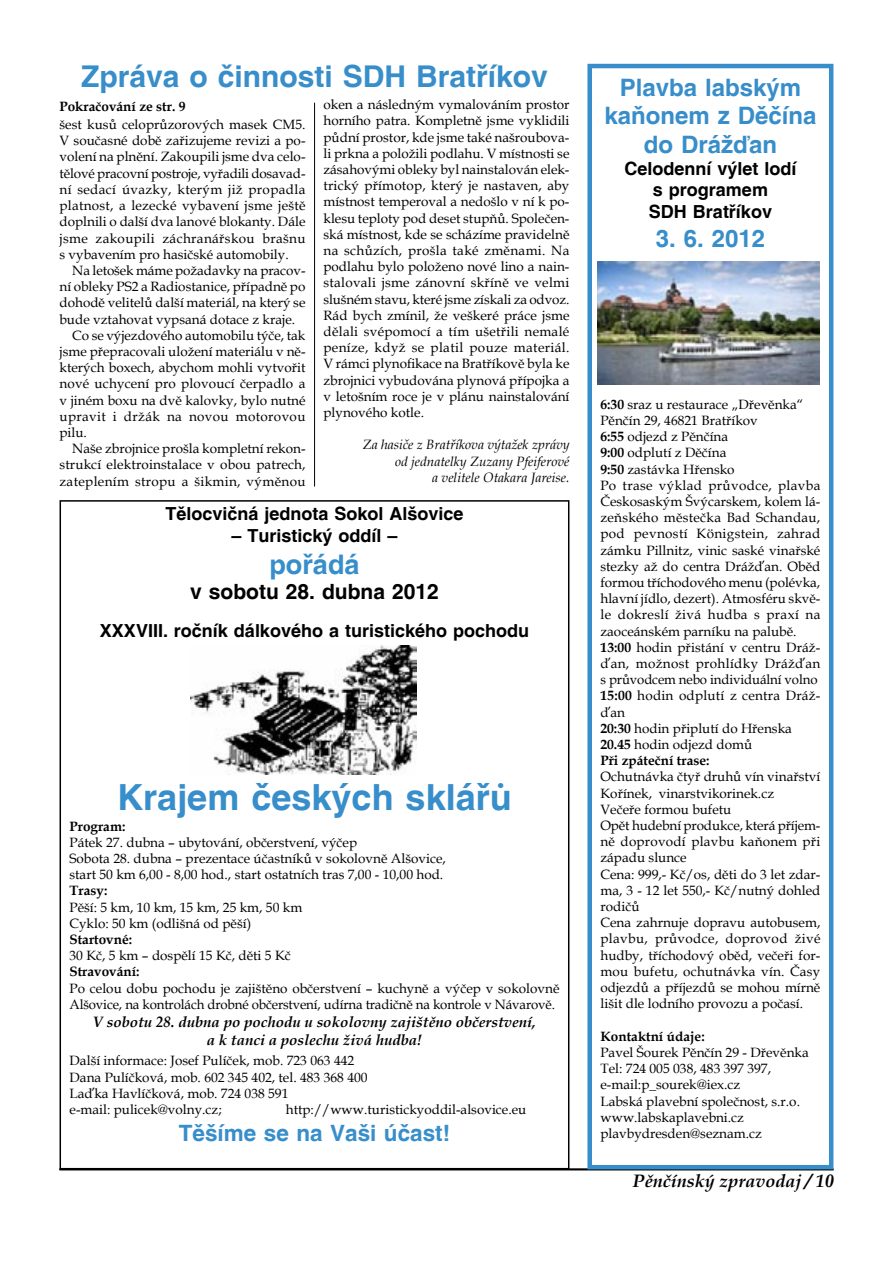
<style>
.page{position:relative;width:893px;height:1263px;background:#fff}
.page>*{position:absolute;margin:0;border:0;box-sizing:border-box;transform-origin:0 0}
.t1{font:700 36px "Switzerland";color:#378eca}
.t2{font:700 30px "Switzerland";color:#378eca}
.t3{font:700 27px "Switzerland";color:#378eca}
.t4{font:700 24px/28.8px "Switzerland";color:#378eca;text-align:center}
.t5{font:700 22.5px "Switzerland";color:#378eca}
.t6{font:700 21px "Switzerland";color:#000}
.t7{font:700 18px/21.6px "Switzerland";color:#000;text-align:center}
.t8{font:italic 700 18px "Book Antiqua";color:#000}
.t9{font:italic 700 15px/18px "Book Antiqua";color:#000;text-align:center}
.t10{font:13.5px/16.2px "Book Antiqua";color:#000}
.t11{font:italic 13.5px/16.2px "Book Antiqua";color:#000;text-align:right}
.t12{font:700 13.5px "Book Antiqua";color:#000}
.t13{font:13.5px "Book Antiqua";letter-spacing:.025em;color:#000}
.s1{font-weight:700}
</style>
<div class="page">
<hr style="left:60px;top:1169px;width:773px;height:1px;background:#000">
<div style="left:587px;top:64px;width:246px;height:1105px;border:4px solid #378eca"></div>
<img style="left:597px;top:262px;width:222px;height:122px">
<div style="left:60px;top:500px;width:509px;height:669px;border:2px solid #000"></div>
<img style="left:190px;top:645px;width:226px;height:129px">
<hr style="left:314px;top:103px;width:1px;height:383px;background:#000">
<h2 class="t2" style="left:81px;top:59px;width:468px">Zpráva o činnosti SDH Bratříkov</h2>
<p class="t10" style="left:323px;top:96px;width:248px;text-align:justify">oken a následným vymalováním prostor horního patra. Kompletně jsme vyklidili půdní prostor, kde jsme také našroubova&shy;li prkna a položili podlahu. V místnosti se zásahovými obleky byl nainstalován elek&shy;trický přímotop, který je nastaven, aby místnost temperoval a nedošlo v ní k po&shy;klesu teploty pod deset stupňů. Společen&shy;ská místnost, kde se scházíme pravidelně na schůzích, prošla také změnami. Na podlahu bylo položeno nové lino a nain&shy;stalovali jsme zánovní skříně ve velmi slušném stavu, které jsme získali za odvoz.<br>Rád bych zmínil, že veškeré práce jsme dělali svépomocí a tím ušetřili nemalé peníze, když se platil pouze materiál.<br>V rámci plynofikace na Bratříkově byla ke zbrojnici vybudována plynová přípojka a v letošním roce je v plánu nainstalování plynového kotle.</p>
<p class="t11" style="left:363px;top:436px;width:208px">Za hasiče z Bratříkova výtažek zprávy od jednatelky Zuzany Pfeiferové<br>a velitele Otakara Jareise.</p>
<p class="t12" style="left:60px;top:97px;width:127px">Pokračování ze str. 9</p>
<p class="t10" style="left:60px;top:116px;width:247px;text-align:justify">šest kusů celoprůzorových masek CM5.<br>V současné době zařizujeme revizi a po&shy;volení na plnění. Zakoupili jsme dva celo&shy;tělové pracovní postroje, vyřadili dosavad&shy;ní sedací úvazky, kterým již propadla platnost, a lezecké vybavení jsme ještě doplnili o další dva lanové blokanty. Dále jsme zakoupili záchranářskou brašnu s vybavením pro hasičské automobily.</p>
<p class="t10" style="left:72px;top:262px;width:235px">Na letošek máme požadavky na pracov-</p>
<p class="t10" style="left:60px;top:278px;width:247px">ní obleky PS2 a Radiostanice, případně po</p>
<p class="t10" style="left:60px;top:294px;width:247px">dohodě velitelů další materiál, na který se</p>
<p class="t10" style="left:60px;top:310px;width:237px">bude vztahovat vypsaná dotace z kraje.</p>
<p class="t10" style="left:72px;top:327px;width:235px">Co se výjezdového automobilu týče, tak</p>
<p class="t10" style="left:60px;top:343px;width:247px">jsme přepracovali uložení materiálu v ně-</p>
<p class="t10" style="left:60px;top:359px;width:247px">kterých boxech, abychom mohli vytvořit</p>
<p class="t10" style="left:60px;top:375px;width:247px">nové uchycení pro plovoucí čerpadlo a</p>
<p class="t10" style="left:60px;top:391px;width:247px">v jiném boxu na dvě kalovky, bylo nutné</p>
<p class="t13" style="left:60px;top:407px;width:247px">upravit i držák na novou motorovou</p>
<p class="t10" style="left:60px;top:424px;width:29px">pilu.</p>
<p class="t10" style="left:72px;top:440px;width:235px">Naše zbrojnice prošla kompletní rekon-</p>
<p class="t10" style="left:60px;top:456px;width:248px">strukcí elektroinstalace v obou patrech,</p>
<p class="t13" style="left:60px;top:471px;width:247px">zateplením stropu a šikmin, výměnou</p>
<h3 class="t7" style="left:165px;top:503px;width:300px">Tělocvičná jednota Sokol Alšovice</h3>
<h3 class="t7" style="left:231px;top:524px;width:167px">– Turistický oddíl –</h3>
<h3 class="t3" style="left:269px;top:548px;width:92px">pořádá</h3>
<h3 class="t6" style="left:190px;top:579px;width:250px">v sobotu 28. dubna 2012</h3>
<h3 class="t7" style="left:100px;top:620px;width:431px">XXXVIII. ročník dálkového a turistického pochodu</h3>
<h1 class="t1" style="left:117px;top:775px;width:396px">Krajem českých sklářů</h1>
<p class="t12" style="left:70px;top:817px;width:57px">Program:</p>
<p class="t10" style="left:70px;top:834px;width:378px">Pátek 27. dubna – ubytování, občerstvení, výčep<br>Sobota 28. dubna – prezentace účastníků v sokolovně Alšovice, start 50 km 6,00 - 8,00 hod., start ostatních tras 7,00 - 10,00 hod.</p>
<p class="t12" style="left:70px;top:881px;width:39px">Trasy:</p>
<p class="t10" style="left:70px;top:898px;width:234px">Pěší: 5 km, 10 km, 15 km, 25 km, 50 km<br>Cyklo: 50 km (odlišná od pěší)</p>
<p class="t12" style="left:70px;top:930px;width:64px">Startovné:</p>
<p class="t10" style="left:70px;top:947px;width:223px">30 Kč, 5 km – dospělí 15 Kč, děti 5 Kč</p>
<p class="t12" style="left:70px;top:962px;width:72px">Stravování:</p>
<p class="t10" style="left:70px;top:979px;width:491px">Po celou dobu pochodu je zajištěno občerstvení – kuchyně a výčep v sokolovně<br>Alšovice, na kontrolách drobné občerstvení, udírna tradičně na kontrole v Návarově.</p>
<p class="t9" style="left:93px;top:1012px;width:445px">V sobotu 28. dubna po pochodu u sokolovny zajištěno občerstvení, a k tanci a poslechu živá hudba!</p>
<p class="t10" style="left:70px;top:1052px;width:300px">Další informace: Josef Pulíček, mob. 723 063 442<br>Dana Pulíčková, mob. 602 345 402, tel. 483 368 400<br>Laďka Havlíčková, mob. 724 038 591<br>e-mail: pulicek@volny.cz;</p>
<p class="t10" style="left:286px;top:1101px;width:242px">http://www.turistickyoddil-alsovice.eu</p>
<h3 class="t5" style="left:179px;top:1119px;width:273px">Těšíme se na Vaši účast!</h3>
<h3 class="t4" style="left:604px;top:72px;width:214px">Plavba labským kaňonem z Děčína do Drážďan</h3>
<h3 class="t7" style="left:624px;top:157px;width:173px">Celodenní výlet lodí s programem<br>SDH Bratříkov</h3>
<h3 class="t4" style="left:656px;top:224px;width:111px">3. 6. 2012</h3>
<p class="t10" style="left:600px;top:396px;width:221px"><span class="s1">6:30</span> sraz u restaurace „Dřevěnka“<br>Pěnčín 29, 46821 Bratříkov<br><span class="s1">6:55</span> odjezd z Pěnčína<br><span class="s1">9:00</span> odplutí z Děčína<br><span class="s1">9:50</span> zastávka Hřensko<br>Po trase výklad průvodce, plavba<br>Českosaským Švýcarskem, kolem lá&shy;zeňského městečka Bad Schandau, pod pevností Königstein, zahrad zámku Pillnitz, vinic saské vinařské stezky až do centra Drážďan. Oběd formou tříchodového menu (polévka, hlavní jídlo, dezert). Atmosféru skvě&shy;le dokreslí živá hudba s praxí na zaoceánském parníku na palubě.<br><span class="s1">13:00</span> hodin přistání v centru Dráž&shy;ďan, možnost prohlídky Drážďan s průvodcem nebo individuální volno<br><span class="s1">15:00</span> hodin odplutí z centra Dráž&shy;ďan<br><span class="s1">20:30</span> hodin připlutí do Hřenska<br><span class="s1">20.45</span> hodin odjezd domů<br><span class="s1">Při zpáteční trase:</span></p>
<p class="t10" style="left:600px;top:768px;width:221px">Ochutnávka čtyř druhů vín vinařství<br>Kořínek, vinarstvikorinek.cz<br>Večeře formou bufetu<br>Opět hudební produkce, která příjem&shy;ně doprovodí plavbu kaňonem při západu slunce<br>Cena: 999,- Kč/os, děti do 3 let zdar&shy;ma, 3 - 12 let 550,- Kč/nutný dohled rodičů<br>Cena zahrnuje dopravu autobusem, plavbu, průvodce, doprovod živé hudby, tříchodový oběd, večeři for&shy;mou bufetu, ochutnávka vín. Časy odjezdů a příjezdů se mohou mírně lišit dle lodního provozu a počasí.</p>
<p class="t12" style="left:600px;top:1027px;width:106px">Kontaktní údaje:</p>
<p class="t10" style="left:600px;top:1044px;width:210px">Pavel Šourek Pěnčín 29 - Dřevěnka<br>Tel: 724 005 038, 483 397 397, e-mail:p_sourek@iex.cz<br>Labská plavební společnost, s.r.o. www.labskaplavebni.cz plavbydresden@seznam.cz</p>
<h3 class="t8" style="left:633px;top:1168px;width:203px">Pěnčínský zpravodaj / 10</h3>
</div>
